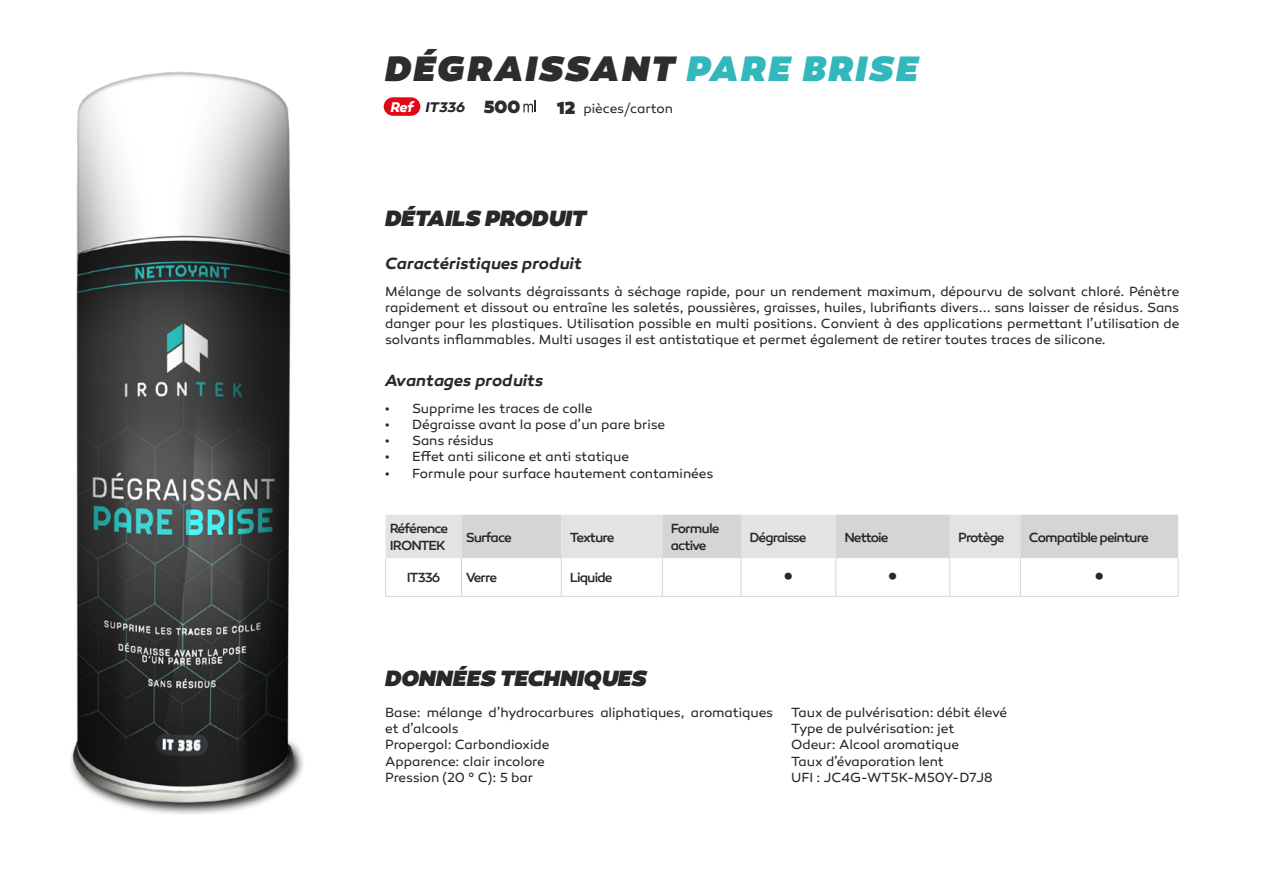
<style>
.page{position:relative;width:1263px;height:893px;background:#fff}
.page>*{position:absolute;margin:0;border:0;box-sizing:border-box;transform-origin:0 0}
.t1{font:italic 900 36px "Canaro";letter-spacing:.07em;color:#2d2d2c}
.t2{font:500 27px "Canaro";color:#282827}
.t3{font:italic 900 22.5px "Canaro";color:#282827}
.t4{font:italic 600 16.5px "Canaro";letter-spacing:-.005em;color:#282827}
.t5{font:italic 700 14.25px "Canaro";letter-spacing:-.005em;color:#282827}
.t6{font:13.5px/16.2px "Canaro";letter-spacing:-.005em;color:#282827}
.t7{font:500 13.5px/16.2px "Canaro";letter-spacing:-.065em;color:#282827}
.t8{font:13.5px "Canaro";letter-spacing:-.005em;color:#2d2d2c}
.s1{color:#31b7bc}
.s2{color:#fff}
.s3{font-weight:900;font-style:normal;font-size:18px;color:#2d2d2c}
.s4{font-weight:900;font-size:18px}
</style>
<div class="page">
<svg style="left:386px;top:515px;width:792px;height:43px;background:#dcdadb"></svg>
<hr style="left:385px;top:558px;width:1px;height:38px;background:#d7d4d5">
<hr style="left:461px;top:558px;width:1px;height:38px;background:#d7d4d5">
<hr style="left:561px;top:558px;width:1px;height:38px;background:#d7d4d5">
<hr style="left:662px;top:558px;width:1px;height:38px;background:#d7d4d5">
<hr style="left:741px;top:558px;width:1px;height:38px;background:#d7d4d5">
<hr style="left:835px;top:558px;width:1px;height:38px;background:#d7d4d5">
<hr style="left:949px;top:558px;width:1px;height:38px;background:#d7d4d5">
<hr style="left:1020px;top:558px;width:1px;height:38px;background:#d7d4d5">
<hr style="left:1178px;top:558px;width:1px;height:38px;background:#d7d4d5">
<hr style="left:385px;top:596px;width:77px;height:1px;background:#d7d4d5">
<hr style="left:462px;top:596px;width:99px;height:1px;background:#d7d4d5">
<hr style="left:561px;top:596px;width:101px;height:1px;background:#d7d4d5">
<hr style="left:662px;top:596px;width:79px;height:1px;background:#d7d4d5">
<hr style="left:741px;top:596px;width:95px;height:1px;background:#d7d4d5">
<hr style="left:836px;top:596px;width:114px;height:1px;background:#d7d4d5">
<hr style="left:950px;top:596px;width:70px;height:1px;background:#d7d4d5">
<hr style="left:1020px;top:596px;width:158px;height:1px;background:#d7d4d5">
<div style="left:384px;top:97px;width:36px;height:19px;background:#e30613;border-radius:9px"></div>
<svg style="left:523px;top:101px;width:13px;height:11px"></svg>
<img style="left:70px;top:72px;width:233px;height:742px">
<h1 class="t1" style="left:385px;top:45px;width:534px">DÉGRAISSANT <span class="s1">PARE BRISE</span></h1>
<p class="t5" style="left:390px;top:98px;width:131px"><span class="s2">Ref</span> IT336 <span class="s3">500</span></p>
<p class="t8" style="left:557px;top:100px;width:118px"><span class="s4">12</span> pièces/carton</p>
<h3 class="t3" style="left:385px;top:203px;width:203px">DÉTAILS PRODUIT</h3>
<p class="t4" style="left:385px;top:253px;width:198px">Caractéristiques produit</p>
<p class="t6" style="left:385px;top:283px;width:796px;text-align:justify">Mélange de solvants dégraissants à séchage rapide, pour un rendement maximum, dépourvu de solvant chloré. Pénètre rapidement et dissout ou entraîne les saletés, poussières, graisses, huiles, lubrifiants divers... sans laisser de résidus. Sans danger pour les plastiques. Utilisation possible en multi positions. Convient à des applications permettant l’utilisation de solvants inflammables. Multi usages il est antistatique et permet également de retirer toutes traces de silicone.</p>
<p class="t4" style="left:385px;top:370px;width:160px">Avantages produits</p>
<p class="t6" style="left:385px;top:400px;width:209px">• Supprime les traces de colle</p>
<p class="t6" style="left:385px;top:416px;width:282px">• Dégraisse avant la pose d’un pare brise</p>
<p class="t6" style="left:385px;top:433px;width:110px">• Sans résidus</p>
<p class="t6" style="left:385px;top:449px;width:246px">• Effet anti silicone et anti statique</p>
<p class="t6" style="left:385px;top:465px;width:330px">• Formule pour surface hautement contaminées</p>
<p class="t7" style="left:390px;top:521px;width:60px">Référence<br>IRONTEK</p>
<p class="t7" style="left:466px;top:529px;width:47px">Surface</p>
<p class="t7" style="left:570px;top:529px;width:46px">Texture</p>
<p class="t7" style="left:671px;top:521px;width:50px">Formule active</p>
<p class="t7" style="left:749px;top:529px;width:59px">Dégraisse</p>
<p class="t7" style="left:844px;top:529px;width:46px">Nettoie</p>
<p class="t7" style="left:958px;top:529px;width:48px">Protège</p>
<p class="t7" style="left:1029px;top:529px;width:121px">Compatible peinture</p>
<p class="t7" style="left:407px;top:570px;width:35px">IT336</p>
<p class="t7" style="left:466px;top:570px;width:33px">Verre</p>
<p class="t7" style="left:570px;top:570px;width:44px">Liquide</p>
<h2 class="t2" style="left:784px;top:560px;width:11px">•</h2>
<h2 class="t2" style="left:888px;top:560px;width:11px">•</h2>
<h2 class="t2" style="left:1095px;top:560px;width:11px">•</h2>
<h3 class="t3" style="left:385px;top:664px;width:263px">DONNÉES TECHNIQUES</h3>
<p class="t6" style="left:385px;top:704px;width:390px">Base: mélange d’hydrocarbures aliphatiques, aromatiques et d’alcools<br>Propergol: Carbondioxide<br>Apparence: clair incolore<br>Pression (20 ° C): 5 bar</p>
<p class="t6" style="left:791px;top:704px;width:217px">Taux de pulvérisation: débit élevé<br>Type de pulvérisation: jet<br>Odeur: Alcool aromatique<br>Taux d’évaporation lent<br>UFI : JC4G-WT5K-M50Y-D7J8</p>
</div>
